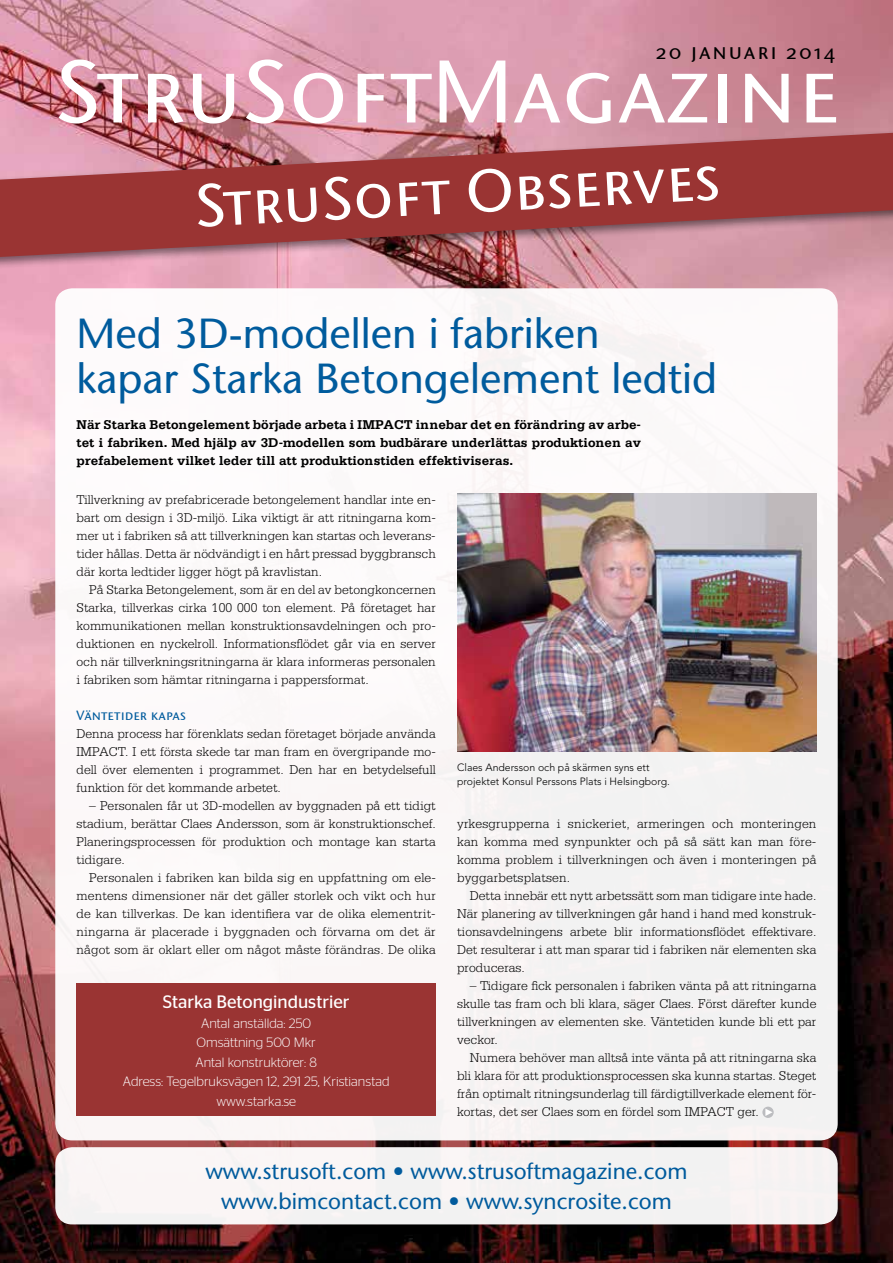
<style>
.page{position:relative;width:893px;height:1263px;background:#fff}
.page>*{position:absolute;margin:0;border:0;box-sizing:border-box;transform-origin:0 0}
.t1{font:88.5px "Stone Sans SCITCTT Medium";color:#fff}
.t2{font:60px "Stone Sans SCITCTT Medium";color:#fff}
.t3{font:500 42px/45px "Stone Sans Std";color:#005b9d}
.t4{font:500 22.5px/30px "Stone Sans Std";color:#005b9d;text-align:center}
.t5{font:21px "Stone Sans SCITCTT Medium";letter-spacing:.09em;color:#000}
.t6{font:18px "Stag Sans";color:#fff}
.t7{font:300 13.5px/18px "Serifa Std";color:#000;text-align:justify}
.t8{font:700 13.5px/18px "Serifa Std";color:#000;text-align:justify}
.t9{font:300 13.5px/19.5px "Stag Sans";color:#fff;text-align:center}
.t10{font:13.5px "Stone Sans SCITCTT Medium";color:#005b9d}
.t11{font:300 10.5px/13.5px "Avenir";color:#000}
</style>
<div class="page">
<img style="left:0;top:0;width:893px;height:1263px">
<div style="left:55px;top:288px;width:783px;height:852px;background:#fbf8f8;border-radius:17px"></div>
<img style="left:457px;top:493px;width:360px;height:258px">
<div style="left:55px;top:1147px;width:783px;height:77px;background:#f5f2f2;border-radius:17px"></div>
<div style="left:77px;top:983px;width:359px;height:133px;background:#9a3433"></div>
<div style="left:0;top:127px;width:893px;height:143px;background:#000;opacity:.5"></div>
<svg style="left:0;top:133px;width:893px;height:124px;background:#a85256"></svg>
<div style="left:762px;top:1107px;width:12px;height:11px;background:#bcbdc0;border-radius:50%"></div>
<svg style="left:765px;top:1109px;width:7px;height:7px"></svg>
<h3 class="t5" style="left:656px;top:39px;width:181px">20 januari 2014</h3>
<h1 class="t1" style="left:54px;top:38px;width:787px">StruSoftMagazine</h1>
<h2 class="t2" style="left:192px;top:170px;width:528px;rotate:-3deg">StruSoft Observes</h2>
<h3 class="t3" style="left:77px;top:311px;width:642px">Med 3D-modellen i fabriken<br>kapar Starka Betongelement ledtid</h3>
<p class="t8" style="left:77px;top:415px;width:566px">När Starka Betongelement började arbeta i IMPACT innebar det en förändring av arbe&shy;tet i fabriken. Med hjälp av 3D-modellen som budbärare underlättas produktionen av prefabelement vilket leder till att produktionstiden effektiviseras.</p>
<p class="t7" style="left:77px;top:491px;width:361px">Tillverkning av prefabricerade betongelement handlar inte en&shy;bart om design i 3D-miljö. Lika viktigt är att ritningarna kom&shy;mer ut i fabriken så att tillverkningen kan startas och leverans&shy;tider hållas. Detta är nödvändigt i en hårt pressad byggbransch där korta ledtider ligger högt på kravlistan.</p>
<p class="t7" style="left:77px;top:581px;width:361px;text-indent:13px">På Starka Betongelement, som är en del av betongkoncernen Starka, tillverkas cirka 100 000 ton element. På företaget har kommunikationen mellan konstruktionsavdelningen och pro&shy;duktionen en nyckelroll. Informationsflödet går via en server och när tillverkningsritningarna är klara informeras personalen i fabriken som hämtar ritningarna i pappersformat.</p>
<p class="t10" style="left:77px;top:707px;width:111px">Väntetider kapas</p>
<p class="t7" style="left:77px;top:725px;width:361px">Denna process har förenklats sedan företaget började använda IMPACT. I ett första skede tar man fram en övergripande mo&shy;dell över elementen i programmet. Den har en betydelsefull funktion för det kommande arbetet.</p>
<p class="t7" style="left:77px;top:797px;width:361px;text-indent:13px">– Personalen får ut 3D-modellen av byggnaden på ett tidigt stadium, berättar Claes Andersson, som är konstruktionschef.<br>Planeringsprocessen för produktion och montage kan starta tidigare.</p>
<p class="t7" style="left:77px;top:869px;width:361px;text-indent:13px">Personalen i fabriken kan bilda sig en uppfattning om ele&shy;mentens dimensioner när det gäller storlek och vikt och hur de kan tillverkas. De kan identifiera var de olika elementrit&shy;ningarna är placerade i byggnaden och förvarna om det är något som är oklart eller om något måste förändras. De olika</p>
<h3 class="t6" style="left:163px;top:992px;width:188px">Starka Betongindustrier</h3>
<p class="t9" style="left:123px;top:1013px;width:268px">Antal anställda: 250<br>Omsättning 500 Mkr<br>Antal konstruktörer: 8<br>Adress: Tegelbruksvägen 12, 291 25, Kristianstad www.starka.se</p>
<p class="t11" style="left:457px;top:761px;width:214px">Claes Andersson och på skärmen syns ett projektet Konsul Perssons Plats i Helsingborg.</p>
<p class="t7" style="left:457px;top:815px;width:361px">yrkesgrupperna i snickeriet, armeringen och monteringen kan komma med synpunkter och på så sätt kan man före&shy;komma problem i tillverkningen och även i monteringen på byggarbetsplatsen.</p>
<p class="t7" style="left:457px;top:887px;width:361px;text-indent:13px">Detta innebär ett nytt arbetssätt som man tidigare inte hade.<br>När planering av tillverkningen går hand i hand med konstruk&shy;tionsavdelningens arbete blir informationsflödet effektivare.<br>Det resulterar i att man sparar tid i fabriken när elementen ska produceras.</p>
<p class="t7" style="left:457px;top:977px;width:361px;text-indent:13px">– Tidigare fick personalen i fabriken vänta på att ritningarna skulle tas fram och bli klara, säger Claes. Först därefter kunde tillverkningen av elementen ske. Väntetiden kunde bli ett par veckor.</p>
<p class="t7" style="left:457px;top:1049px;width:361px;text-indent:13px">Numera behöver man alltså inte vänta på att ritningarna ska bli klara för att produktionsprocessen ska kunna startas. Steget från optimalt ritningsunderlag till färdigtillverkade element för&shy;kortas, det ser Claes som en fördel som IMPACT ger.</p>
<h3 class="t4" style="left:205px;top:1156px;width:484px">www.strusoft.com • www.strusoftmagazine.com www.bimcontact.com • www.syncrosite.com</h3>
</div>
